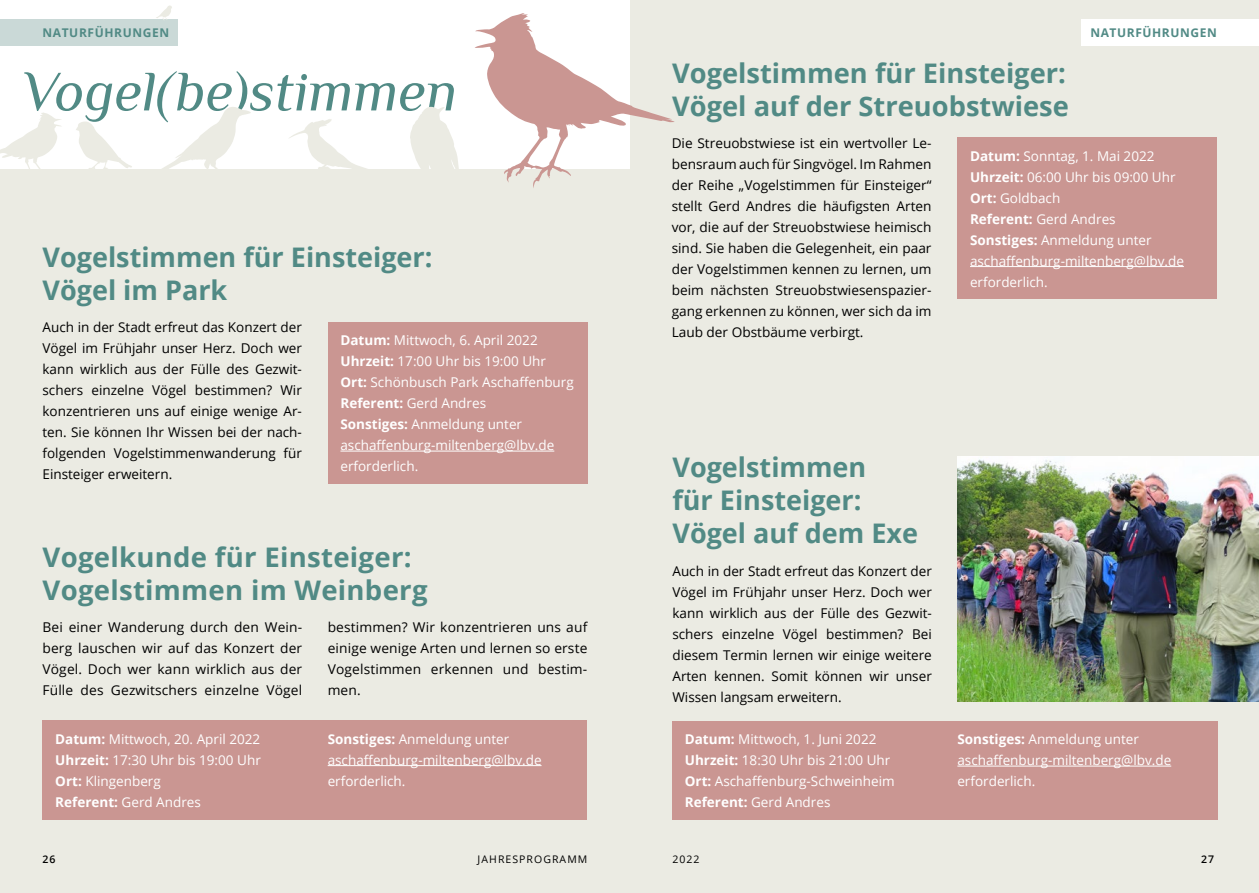
<style>
.page{position:relative;width:1259px;height:893px;background:#ebebe3}
.page>*{position:absolute;margin:0;border:0;box-sizing:border-box;transform-origin:0 0}
.t1{font:italic 57px "Philosopher";color:#518a85}
.t2{font:700 27px/33px "Open Sans";color:#518a85}
.t3{font:13.5px/21px "Open Sans";color:#000;text-align:justify}
.t4{font:13.5px/21px "Open Sans";color:#fff}
.t5{font:700 12px "Open Sans";letter-spacing:.05em;color:#518a85}
.t6{font:10.5px "Open Sans";letter-spacing:.1em;color:#000}
.t7{font:600 10.5px "Open Sans";color:#000}
.s1{font-weight:700}
</style>
<div class="page">
<div style="left:0;top:0;width:629px;height:169px;background:#fff"></div>
<svg style="left:475px;top:13px;width:199px;height:175px"></svg>
<svg style="left:0;top:112px;width:61px;height:57px"></svg>
<svg style="left:76px;top:107px;width:175px;height:62px"></svg>
<svg style="left:410px;top:107px;width:49px;height:62px"></svg>
<svg style="left:289px;top:119px;width:78px;height:50px"></svg>
<div style="left:672px;top:721px;width:545px;height:99px;background:#ca9692"></div>
<hr style="left:957px;top:766px;width:214px;height:1px;background:#fff">
<img style="left:957px;top:457px;width:302px;height:245px">
<div style="left:1081px;top:19px;width:178px;height:26px;background:#fff"></div>
<div style="left:0;top:19px;width:178px;height:26px;background:#cad9d7"></div>
<div style="left:328px;top:322px;width:259px;height:162px;background:#ca9692"></div>
<hr style="left:340px;top:451px;width:214px;height:1px;background:#fff">
<div style="left:43px;top:720px;width:544px;height:100px;background:#ca9692"></div>
<hr style="left:328px;top:765px;width:213px;height:1px;background:#fff">
<div style="left:957px;top:137px;width:260px;height:162px;background:#ca9692"></div>
<hr style="left:970px;top:266px;width:214px;height:1px;background:#fff">
<svg style="left:156px;top:5px;width:16px;height:15px"></svg>
<p class="t5" style="left:43px;top:24px;width:128px">NATURFÜHRUNGEN</p>
<p class="t5" style="left:1090px;top:24px;width:128px">NATURFÜHRUNGEN</p>
<h1 class="t1" style="left:22px;top:54px;width:436px">Vogel(be)stimmen</h1>
<h2 class="t2" style="left:43px;top:240px;width:391px">Vogelstimmen für Einsteiger:<br>Vögel im Park</h2>
<p class="t3" style="left:43px;top:317px;width:261px">Auch in der Stadt erfreut das Konzert der Vögel im Frühjahr unser Herz. Doch wer kann wirklich aus der Fülle des Gezwit&shy;schers einzelne Vögel bestimmen? Wir konzentrieren uns auf einige wenige Ar&shy;ten. Sie können Ihr Wissen bei der nach&shy;folgenden Vogelstimmenwanderung für Einsteiger erweitern.</p>
<p class="t4" style="left:340px;top:329px;width:235px"><span class="s1">Datum:</span> Mittwoch, 6. April 2022<br><span class="s1">Uhrzeit:</span> 17:00 Uhr bis 19:00 Uhr<br><span class="s1">Ort:</span> Schönbusch Park Aschaffenburg<br><span class="s1">Referent:</span> Gerd Andres<br><span class="s1">Sonstiges:</span> Anmeldung unter aschaffenburg-miltenberg@lbv.de erforderlich.</p>
<h2 class="t2" style="left:43px;top:540px;width:386px">Vogelkunde für Einsteiger:<br>Vogelstimmen im Weinberg</h2>
<p class="t3" style="left:43px;top:617px;width:261px">Bei einer Wanderung durch den Wein&shy;berg lauschen wir auf das Konzert der Vögel. Doch wer kann wirklich aus der Fülle des Gezwitschers einzelne Vögel</p>
<p class="t3" style="left:328px;top:617px;width:261px">bestimmen? Wir konzentrieren uns auf einige wenige Arten und lernen so erste Vogelstimmen erkennen und bestim&shy;men.</p>
<p class="t4" style="left:55px;top:728px;width:207px"><span class="s1">Datum:</span> Mittwoch, 20. April 2022<br><span class="s1">Uhrzeit:</span> 17:30 Uhr bis 19:00 Uhr<br><span class="s1">Ort:</span> Klingenberg<br><span class="s1">Referent:</span> Gerd Andres</p>
<p class="t4" style="left:328px;top:728px;width:215px"><span class="s1">Sonstiges:</span> Anmeldung unter aschaffenburg-miltenberg@lbv.de erforderlich.</p>
<h2 class="t2" style="left:672px;top:56px;width:398px">Vogelstimmen für Einsteiger:<br>Vögel auf der Streuobstwiese</h2>
<p class="t4" style="left:970px;top:145px;width:215px"><span class="s1">Datum:</span> Sonntag, 1. Mai 2022<br><span class="s1">Uhrzeit:</span> 06:00 Uhr bis 09:00 Uhr<br><span class="s1">Ort:</span> Goldbach<br><span class="s1">Referent:</span> Gerd Andres<br><span class="s1">Sonstiges:</span> Anmeldung unter aschaffenburg-miltenberg@lbv.de erforderlich.</p>
<p class="t3" style="left:671px;top:132px;width:261px">Die Streuobstwiese ist ein wertvoller Le&shy;bensraum auch für Singvögel. Im Rahmen der Reihe „Vogelstimmen für Einsteiger“ stellt Gerd Andres die häufigsten Arten vor, die auf der Streuobstwiese heimisch sind. Sie haben die Gelegenheit, ein paar der Vogelstimmen kennen zu lernen, um beim nächsten Streuobstwiesenspazier&shy;gang erkennen zu können, wer sich da im Laub der Obstbäume verbirgt.</p>
<h2 class="t2" style="left:672px;top:450px;width:247px">Vogelstimmen<br>für Einsteiger:<br>Vögel auf dem Exe</h2>
<p class="t3" style="left:672px;top:560px;width:261px">Auch in der Stadt erfreut das Konzert der Vögel im Frühjahr unser Herz. Doch wer kann wirklich aus der Fülle des Gezwit&shy;schers einzelne Vögel bestimmen? Bei diesem Termin lernen wir einige weitere Arten kennen. Somit können wir unser Wissen langsam erweitern.</p>
<p class="t4" style="left:685px;top:728px;width:211px"><span class="s1">Datum:</span> Mittwoch, 1. Juni 2022<br><span class="s1">Uhrzeit:</span> 18:30 Uhr bis 21:00 Uhr<br><span class="s1">Ort:</span> Aschaffenburg-Schweinheim<br><span class="s1">Referent:</span> Gerd Andres</p>
<p class="t4" style="left:957px;top:728px;width:215px"><span class="s1">Sonstiges:</span> Anmeldung unter aschaffenburg-miltenberg@lbv.de erforderlich.</p>
<p class="t7" style="left:43px;top:852px;width:15px">26</p>
<p class="t6" style="left:477px;top:852px;width:111px">JAHRESPROGRAMM</p>
<p class="t6" style="left:672px;top:852px;width:29px">2022</p>
<p class="t7" style="left:1201px;top:852px;width:15px">27</p>
</div>
